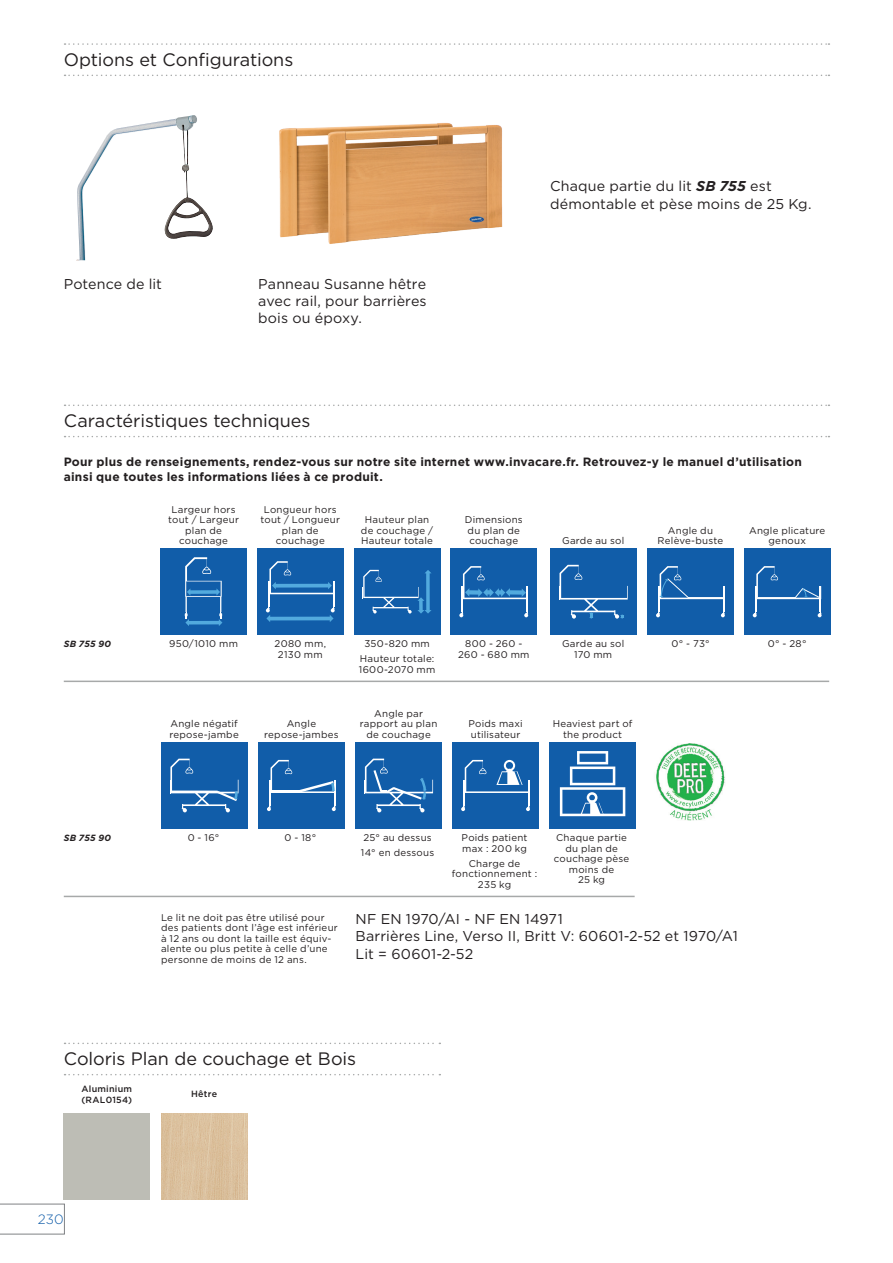
<style>
.page{position:relative;width:893px;height:1263px;background:#fff}
.page>*{position:absolute;margin:0;border:0;box-sizing:border-box;transform-origin:0 0}
.Heading_2019{font:18px "Gotham";letter-spacing:-.005em;color:#231f20}
.Body_No_Indent{font:14.25px/17.2px "Gotham";letter-spacing:.01em;color:#231f20}
.t1{font:300 13.5px "Gotham";color:#115da9}
.Erklärungen{font:700 12px/14.4px "Gotham";letter-spacing:.02em;color:#231f20}
.Erklärungen-2{font:9.75px/10.5px "Gotham";letter-spacing:.025em;color:#231f20}
.Item_Details{font:9.75px/10.5px "Gotham";letter-spacing:.025em;color:#231f20;text-align:center}
.Icon_Descriptions{font:9.75px/10.5px "Gotham";letter-spacing:.025em;color:#231f20;text-align:center}
.Colour_Titles{font:500 9px "Gotham";letter-spacing:.025em;color:#231f20}
.Icon_Titles{font:italic 700 9px "Gotham";letter-spacing:.03em;color:#231f20}
.s1{font-weight:700;font-style:italic}
</style>
<div class="page">
<hr style="left:64px;top:681px;width:765px;height:1px;background:#a7a9a9">
<hr style="left:64px;top:896px;width:571px;height:1px;background:#a7a9a9">
<div style="left:161px;top:549px;width:86px;height:86px;background:#115da9"></div>
<svg style="left:185px;top:557px;width:37px;height:69px"></svg>
<div style="left:257px;top:549px;width:86px;height:86px;background:#115da9"></div>
<svg style="left:266px;top:561px;width:69px;height:61px"></svg>
<div style="left:354px;top:549px;width:86px;height:86px;background:#115da9"></div>
<svg style="left:363px;top:570px;width:69px;height:44px"></svg>
<div style="left:451px;top:549px;width:86px;height:86px;background:#115da9"></div>
<svg style="left:459px;top:566px;width:69px;height:51px"></svg>
<div style="left:647px;top:549px;width:87px;height:86px;background:#115da9"></div>
<svg style="left:656px;top:566px;width:69px;height:51px"></svg>
<div style="left:744px;top:549px;width:86px;height:86px;background:#115da9"></div>
<svg style="left:753px;top:566px;width:69px;height:51px"></svg>
<div style="left:161px;top:742px;width:86px;height:87px;background:#115da9"></div>
<svg style="left:170px;top:759px;width:69px;height:53px"></svg>
<div style="left:258px;top:742px;width:86px;height:87px;background:#115da9"></div>
<svg style="left:267px;top:760px;width:69px;height:51px"></svg>
<div style="left:550px;top:549px;width:86px;height:86px;background:#115da9"></div>
<svg style="left:559px;top:565px;width:69px;height:54px"></svg>
<div style="left:356px;top:742px;width:86px;height:87px;background:#115da9"></div>
<svg style="left:364px;top:759px;width:69px;height:53px"></svg>
<div style="left:453px;top:742px;width:86px;height:87px;background:#115da9"></div>
<svg style="left:461px;top:760px;width:69px;height:51px"></svg>
<div style="left:550px;top:742px;width:86px;height:87px;background:#115da9"></div>
<svg style="left:560px;top:751px;width:65px;height:65px"></svg>
<img style="left:77px;top:115px;width:136px;height:145px">
<img style="left:656px;top:743px;width:69px;height:78px">
<img style="left:279px;top:123px;width:224px;height:121px">
<svg style="left:65px;top:43px;width:764px;height:2px"></svg>
<svg style="left:65px;top:75px;width:764px;height:1px"></svg>
<svg style="left:65px;top:1043px;width:375px;height:1px"></svg>
<svg style="left:65px;top:1074px;width:375px;height:1px"></svg>
<svg style="left:65px;top:405px;width:764px;height:1px"></svg>
<svg style="left:65px;top:436px;width:764px;height:1px"></svg>
<img style="left:161px;top:1113px;width:86px;height:86px">
<svg style="left:0;top:1204px;width:65px;height:30px"></svg>
<p class="Heading_2019" style="left:64px;top:48px;width:231px">Options et Configurations</p>
<p class="Body_No_Indent" style="left:64px;top:275px;width:100px">Potence de lit</p>
<p class="Body_No_Indent" style="left:258px;top:275px;width:170px;text-align:justify">Panneau Susanne hêtre avec rail, pour barrières bois ou époxy.</p>
<p class="Body_No_Indent" style="left:550px;top:177px;width:263px">Chaque partie du lit <span class="s1">SB 755</span> est démontable et pèse moins de 25 Kg.</p>
<p class="Heading_2019" style="left:64px;top:409px;width:248px">Caractéristiques techniques</p>
<p class="Erklärungen" style="left:64px;top:455px;width:740px">Pour plus de renseignements, rendez-vous sur notre site internet www.invacare.fr. Retrouvez-y le manuel d’utilisation ainsi que toutes les informations liées à ce produit.</p>
<p class="Icon_Titles" style="left:64px;top:638px;width:49px">SB 755 90</p>
<p class="Icon_Descriptions" style="left:168px;top:504px;width:72px">Largeur hors tout / Largeur plan de couchage</p>
<p class="Icon_Descriptions" style="left:261px;top:504px;width:81px">Longueur hors tout / Longueur plan de couchage</p>
<p class="Erklärungen-2" style="left:361px;top:514px;width:74px;text-align:center">Hauteur plan de couchage /<br>Hauteur totale</p>
<p class="Erklärungen-2" style="left:465px;top:514px;width:59px">Dimensions du plan de couchage</p>
<p class="Icon_Descriptions" style="left:658px;top:525px;width:67px">Angle du<br>Relève-buste</p>
<p class="Icon_Descriptions" style="left:749px;top:525px;width:78px">Angle plicature genoux</p>
<p class="Icon_Descriptions" style="left:562px;top:535px;width:64px">Garde au sol</p>
<p class="Item_Details" style="left:169px;top:639px;width:70px">950/1010 mm</p>
<p class="Item_Details" style="left:275px;top:639px;width:53px">2080 mm,<br>2130 mm</p>
<p class="Item_Details" style="left:364px;top:639px;width:67px">350-820 mm</p>
<p class="Item_Details" style="left:359px;top:653px;width:78px;text-align:left">Hauteur totale:<br>1600-2070 mm</p>
<p class="Item_Details" style="left:562px;top:639px;width:64px">Garde au sol<br>170 mm</p>
<p class="Item_Details" style="left:458px;top:639px;width:73px">800 - 260 -<br>260 - 680 mm</p>
<p class="Item_Details" style="left:671px;top:639px;width:40px">0° - 73°</p>
<p class="Item_Details" style="left:768px;top:639px;width:40px">0° - 28°</p>
<p class="Erklärungen-2" style="left:169px;top:718px;width:71px">Angle négatif repose-jambe</p>
<p class="Icon_Descriptions" style="left:264px;top:718px;width:76px">Angle repose-jambes</p>
<p class="Erklärungen-2" style="left:360px;top:708px;width:79px;text-align:center">Angle par rapport au plan de couchage</p>
<p class="Icon_Descriptions" style="left:469px;top:718px;width:56px;text-align:left">Poids maxi utilisateur</p>
<p class="Icon_Descriptions" style="left:553px;top:718px;width:81px">Heaviest part of the product</p>
<p class="Icon_Titles" style="left:64px;top:831px;width:49px">SB 755 90</p>
<p class="Item_Details" style="left:188px;top:832px;width:33px">0 - 16°</p>
<p class="Item_Details" style="left:285px;top:832px;width:33px">0 - 18°</p>
<p class="Erklärungen-2" style="left:161px;top:911px;width:178px">Le lit ne doit pas être utilisé pour des patients dont l’âge est inférieur à 12 ans ou dont la taille est équiv&shy;alente ou plus petite à celle d’une personne de moins de 12 ans.</p>
<p class="Item_Details" style="left:363px;top:832px;width:70px">25° au dessus</p>
<p class="Item_Details" style="left:361px;top:847px;width:75px">14° en dessous</p>
<p class="Item_Details" style="left:462px;top:832px;width:67px;text-align:left">Poids patient max : 200 kg</p>
<p class="Item_Details" style="left:452px;top:858px;width:87px">Charge de fonctionnement :<br>235 kg</p>
<p class="Item_Details" style="left:554px;top:832px;width:77px">Chaque partie du plan de couchage pèse moins de<br>25 kg</p>
<p class="Body_No_Indent" style="left:356px;top:910px;width:209px">NF EN 1970/AI - NF EN 14971</p>
<p class="Body_No_Indent" style="left:356px;top:927px;width:384px">Barrières Line, Verso II, Britt V: 60601-2-52 et 1970/A1</p>
<p class="Body_No_Indent" style="left:356px;top:945px;width:119px">Lit = 60601-2-52</p>
<p class="Heading_2019" style="left:64px;top:1047px;width:294px">Coloris Plan de couchage et Bois</p>
<p class="Colour_Titles" style="left:82px;top:1083px;width:52px">Aluminium</p>
<p class="Colour_Titles" style="left:81px;top:1093px;width:52px">(RAL0154)</p>
<h3 class="t1" style="left:38px;top:1211px;width:28px">230</h3>
<p class="Colour_Titles" style="left:191px;top:1088px;width:28px">Hêtre</p>
</div>
